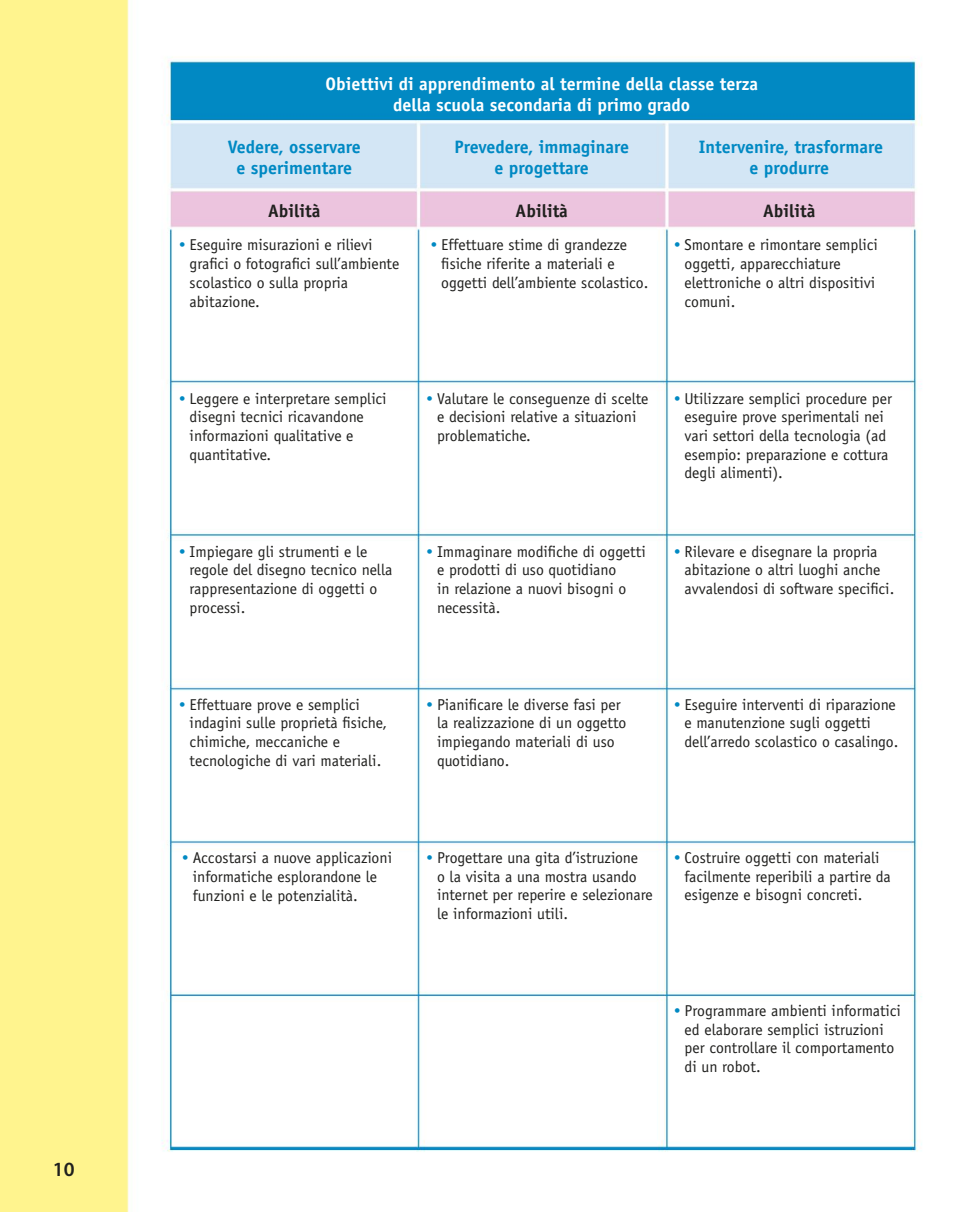
<style>
.page{position:relative;width:978px;height:1212px;background:#fff}
.page>*{position:absolute;margin:0;border:0;box-sizing:border-box;transform-origin:0 0}
.t1{font:600 20.25px "Myriad Pro";color:#20201e}
.t2{font:700 18px/21px "Officina Sans Std";color:#0089c3;text-align:center}
.t3{font:700 18px/21px "Officina Sans Std";color:#fff;text-align:center}
.t4{font:700 18px "Officina Sans Std";color:#20201e}
.t5{font:15.75px/18.8px "Officina Sans Std";color:#20201e}
.s1{font-family:"Adobe Garamond Pro";font-size:16.5px;color:#0089c3}
</style>
<div class="page">
<img style="left:0;top:0;width:922px;height:1212px">
<p class="t1" style="left:53px;top:1157px;width:23px">10</p>
<p class="t3" style="left:325px;top:74px;width:434px">Obiettivi di apprendimento al termine della classe terza della scuola secondaria di primo grado</p>
<p class="t2" style="left:228px;top:138px;width:135px">Vedere, osservare e sperimentare</p>
<p class="t2" style="left:454px;top:138px;width:176px">Prevedere, immaginare e progettare</p>
<p class="t2" style="left:699px;top:138px;width:186px">Intervenire, trasformare e produrre</p>
<p class="t4" style="left:268px;top:204px;width:54px">Abilità</p>
<p class="t4" style="left:516px;top:204px;width:54px">Abilità</p>
<p class="t4" style="left:763px;top:204px;width:54px">Abilità</p>
<p class="t5" style="left:190px;top:237px;width:211px;text-indent:-11px"><span class="s1">•</span> Eseguire misurazioni e rilievi grafici o fotografici sull’ambiente scolastico o sulla propria abitazione.</p>
<p class="t5" style="left:441px;top:237px;width:209px;text-indent:-11px"><span class="s1">•</span> Effettuare stime di grandezze fisiche riferite a materiali e oggetti dell’ambiente scolastico.</p>
<p class="t5" style="left:685px;top:237px;width:195px;text-indent:-11px"><span class="s1">•</span> Smontare e rimontare semplici oggetti, apparecchiature elettroniche o altri dispositivi comuni.</p>
<p class="t5" style="left:190px;top:390px;width:198px;text-indent:-11px"><span class="s1">•</span> Leggere e interpretare semplici disegni tecnici ricavandone informazioni qualitative e quantitative.</p>
<p class="t5" style="left:437px;top:390px;width:213px;text-indent:-11px"><span class="s1">•</span> Valutare le conseguenze di scelte e decisioni relative a situazioni problematiche.</p>
<p class="t5" style="left:685px;top:390px;width:209px;text-indent:-11px"><span class="s1">•</span> Utilizzare semplici procedure per eseguire prove sperimentali nei vari settori della tecnologia (ad esempio: preparazione e cottura degli alimenti).</p>
<p class="t5" style="left:190px;top:543px;width:204px;text-indent:-11px"><span class="s1">•</span> Impiegare gli strumenti e le regole del disegno tecnico nella rappresentazione di oggetti o processi.</p>
<p class="t5" style="left:437px;top:543px;width:210px;text-indent:-11px"><span class="s1">•</span> Immaginare modifiche di oggetti e prodotti di uso quotidiano<br>in relazione a nuovi bisogni o necessità.</p>
<p class="t5" style="left:685px;top:543px;width:211px;text-indent:-11px"><span class="s1">•</span> Rilevare e disegnare la propria abitazione o altri luoghi anche avvalendosi di software specifici.</p>
<p class="t5" style="left:190px;top:696px;width:199px;text-indent:-11px"><span class="s1">•</span> Effettuare prove e semplici indagini sulle proprietà fisiche, chimiche, meccaniche e tecnologiche di vari materiali.</p>
<p class="t5" style="left:437px;top:696px;width:191px;text-indent:-11px"><span class="s1">•</span> Pianificare le diverse fasi per la realizzazione di un oggetto impiegando materiali di uso quotidiano.</p>
<p class="t5" style="left:685px;top:696px;width:215px;text-indent:-11px"><span class="s1">•</span> Eseguire interventi di riparazione e manutenzione sugli oggetti dell’arredo scolastico o casalingo.</p>
<p class="t5" style="left:193px;top:850px;width:201px;text-indent:-11px"><span class="s1">•</span> Accostarsi a nuove applicazioni informatiche esplorandone le funzioni e le potenzialità.</p>
<p class="t5" style="left:437px;top:849px;width:217px;text-indent:-11px"><span class="s1">•</span> Progettare una gita d’istruzione<br>o la visita a una mostra usando internet per reperire e selezionare le informazioni utili.</p>
<p class="t5" style="left:685px;top:849px;width:208px;text-indent:-11px"><span class="s1">•</span> Costruire oggetti con materiali facilmente reperibili a partire da esigenze e bisogni concreti.</p>
<p class="t5" style="left:685px;top:1002px;width:218px;text-indent:-11px"><span class="s1">•</span> Programmare ambienti informatici ed elaborare semplici istruzioni per controllare il comportamento di un robot.</p>
</div>
